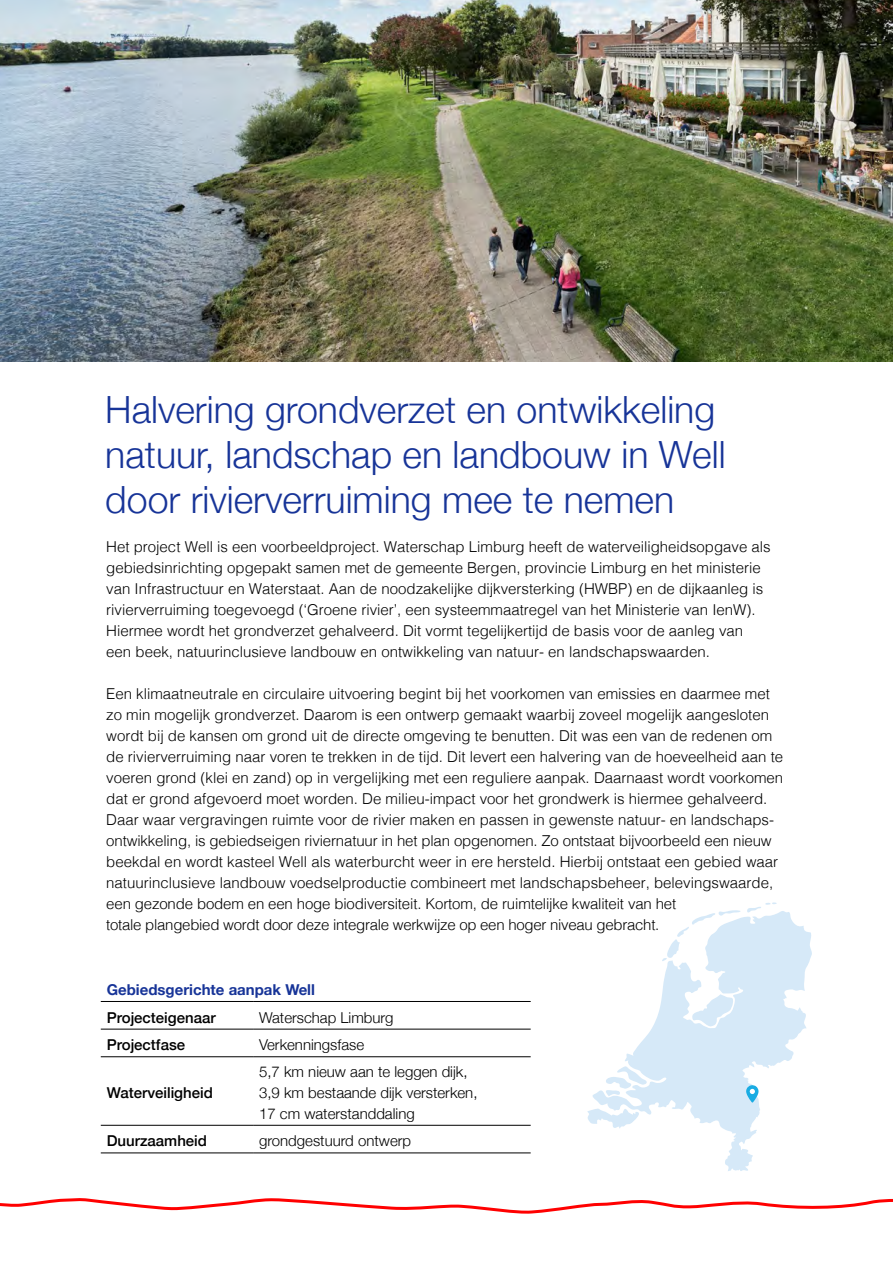
<style>
.page{position:relative;width:893px;height:1263px;background:#fff}
.page>*{position:absolute;margin:0;border:0;box-sizing:border-box;transform-origin:0 0}
.t1{font:300 37.5px/45px "Helvetica Neue";color:#173498}
.t2{font:300 15px/21px "Helvetica";color:#000}
.t3{font:300 15px/21px "Helvetica Neue";color:#000}
.t4{font:500 15px "Helvetica Neue";color:#000}
.t5{font:700 15px "Helvetica Neue";color:#173498}
</style>
<div class="page">
<svg style="left:0;top:1198px;width:893px;height:15px"></svg>
<img style="left:0;top:0;width:893px;height:361px">
<hr style="left:101px;top:1001px;width:152px;height:1px;background:#000">
<hr style="left:253px;top:1001px;width:278px;height:1px;background:#000">
<hr style="left:101px;top:1029px;width:152px;height:1px;background:#000">
<hr style="left:253px;top:1029px;width:278px;height:1px;background:#000">
<hr style="left:101px;top:1056px;width:152px;height:1px;background:#000">
<hr style="left:253px;top:1056px;width:278px;height:1px;background:#000">
<hr style="left:101px;top:1125px;width:152px;height:1px;background:#000">
<hr style="left:253px;top:1125px;width:278px;height:1px;background:#000">
<hr style="left:101px;top:1153px;width:152px;height:1px;background:#000">
<hr style="left:253px;top:1153px;width:278px;height:1px;background:#000">
<svg style="left:592px;top:911px;width:220px;height:260px"></svg>
<svg style="left:587px;top:1106px;width:52px;height:23px"></svg>
<svg style="left:692px;top:994px;width:41px;height:33px"></svg>
<svg style="left:747px;top:902px;width:30px;height:10px"></svg>
<svg style="left:662px;top:910px;width:79px;height:52px"></svg>
<svg style="left:606px;top:1066px;width:41px;height:30px"></svg>
<svg style="left:745px;top:1084px;width:14px;height:22px"></svg>
<h1 class="t1" style="left:105px;top:385px;width:622px">Halvering grondverzet en ontwikkeling natuur, landschap en landbouw in Well door rivierverruiming mee te nemen</h1>
<p class="t2" style="left:106px;top:535px;width:666px">Het project Well is een voorbeeldproject. Waterschap Limburg heeft de waterveiligheidsopgave als gebiedsinrichting opgepakt samen met de gemeente Bergen, provincie Limburg en het ministerie van Infrastructuur en Waterstaat. Aan de noodzakelijke dijkversterking (HWBP) en de dijkaanleg is rivierverruiming toegevoegd (‘Groene rivier’, een systeemmaatregel van het Ministerie van IenW).<br>Hiermee wordt het grondverzet gehalveerd. Dit vormt tegelijkertijd de basis voor de aanleg van een beek, natuurinclusieve landbouw en ontwikkeling van natuur- en landschapswaarden.</p>
<p class="t2" style="left:106px;top:682px;width:678px">Een klimaatneutrale en circulaire uitvoering begint bij het voorkomen van emissies en daarmee met zo min mogelijk grondverzet. Daarom is een ontwerp gemaakt waarbij zoveel mogelijk aangesloten wordt bij de kansen om grond uit de directe omgeving te benutten. Dit was een van de redenen om de rivierverruiming naar voren te trekken in de tijd. Dit levert een halvering van de hoeveelheid aan te voeren grond (klei en zand) op in vergelijking met een reguliere aanpak. Daarnaast wordt voorkomen dat er grond afgevoerd moet worden. De milieu-impact voor het grondwerk is hiermee gehalveerd.<br>Daar waar vergravingen ruimte voor de rivier maken en passen in gewenste natuur- en landschaps&shy;ontwikkeling, is gebiedseigen riviernatuur in het plan opgenomen. Zo ontstaat bijvoorbeeld een nieuw beekdal en wordt kasteel Well als waterburcht weer in ere hersteld. Hierbij ontstaat een gebied waar natuurinclusieve landbouw voedselproductie combineert met landschapsbeheer, belevingswaarde, een gezonde bodem en een hoge biodiversiteit. Kortom, de ruimtelijke kwaliteit van het<br>totale plangebied wordt door deze integrale werkwijze op een hoger niveau gebracht.</p>
<p class="t5" style="left:107px;top:978px;width:210px">Gebiedsgerichte aanpak Well</p>
<p class="t4" style="left:107px;top:1005px;width:110px">Projecteigenaar</p>
<p class="t3" style="left:259px;top:1005px;width:136px">Waterschap Limburg</p>
<p class="t4" style="left:107px;top:1033px;width:80px">Projectfase</p>
<p class="t3" style="left:259px;top:1033px;width:107px">Verkenningsfase</p>
<p class="t4" style="left:107px;top:1081px;width:108px">Waterveiligheid</p>
<p class="t3" style="left:259px;top:1060px;width:220px">5,7 km nieuw aan te leggen dijk,<br>3,9 km bestaande dijk versterken,<br>17 cm waterstanddaling</p>
<p class="t4" style="left:107px;top:1129px;width:102px">Duurzaamheid</p>
<p class="t3" style="left:259px;top:1129px;width:153px">grondgestuurd ontwerp</p>
</div>
